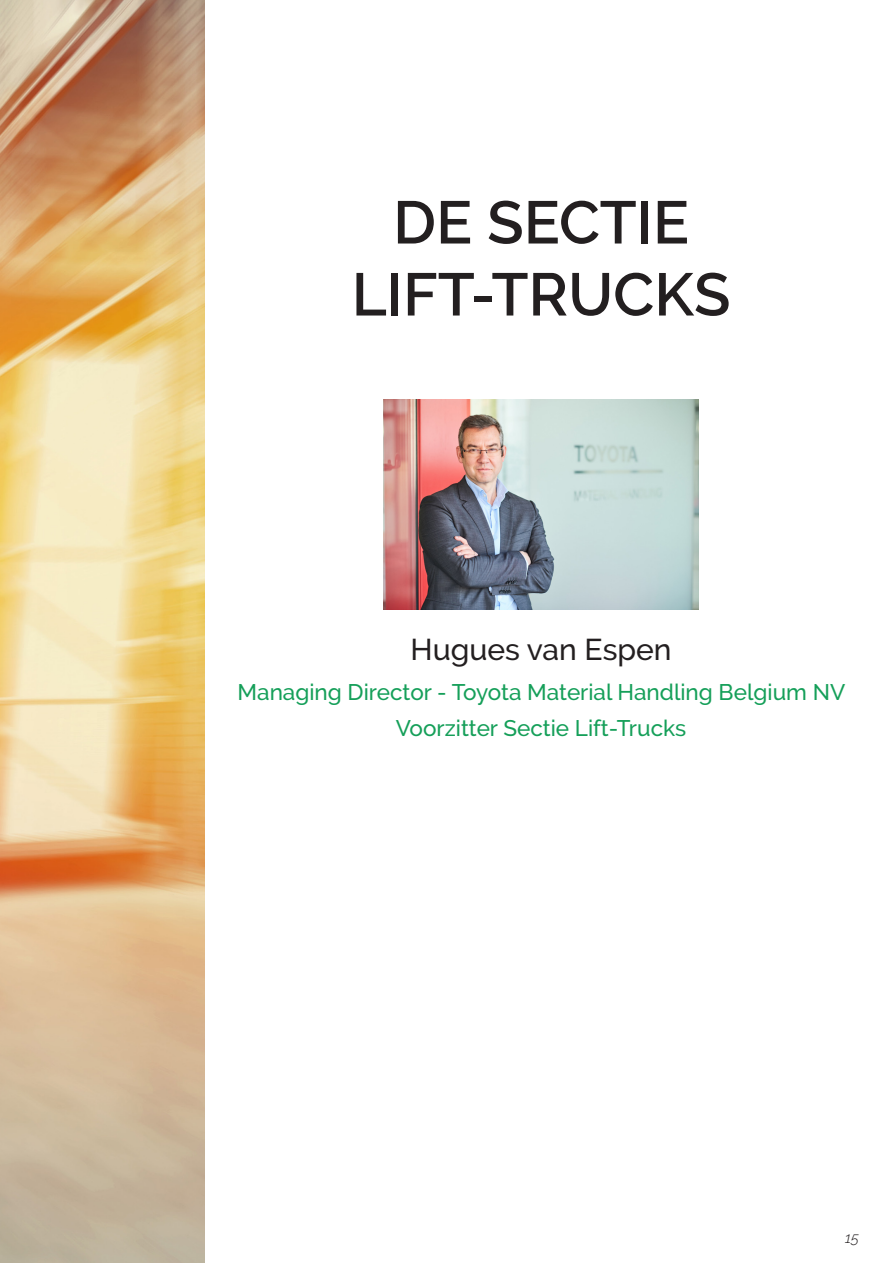
<style>
.page{position:relative;width:893px;height:1263px;background:#fff}
.page>*{position:absolute;margin:0;border:0;box-sizing:border-box;transform-origin:0 0}
.Hoofdstukken{font:600 60px "Raleway";color:#231f20}
.personen{font:500 30px "Raleway";color:#231f20}
.personen-2{font:500 22.5px "Raleway";color:#159f59}
.t1{font:italic 300 15px "Raleway";color:#231f20}
</style>
<div class="page">
<img style="left:0;top:0;width:204px;height:1263px">
<img style="left:384px;top:400px;width:314px;height:209px">
<p class="Hoofdstukken" style="left:393px;top:188px;width:297px">DE SECTIE</p>
<p class="Hoofdstukken" style="left:352px;top:260px;width:380px">LIFT-TRUCKS</p>
<p class="personen" style="left:411px;top:632px;width:263px">Hugues van Espen</p>
<p class="personen-2" style="left:238px;top:679px;width:609px">Managing Director - Toyota Material Handling Belgium NV</p>
<p class="personen-2" style="left:396px;top:715px;width:292px">Voorzitter Sectie Lift-Trucks</p>
<p class="t1" style="left:845px;top:1229px;width:15px">15</p>
</div>
